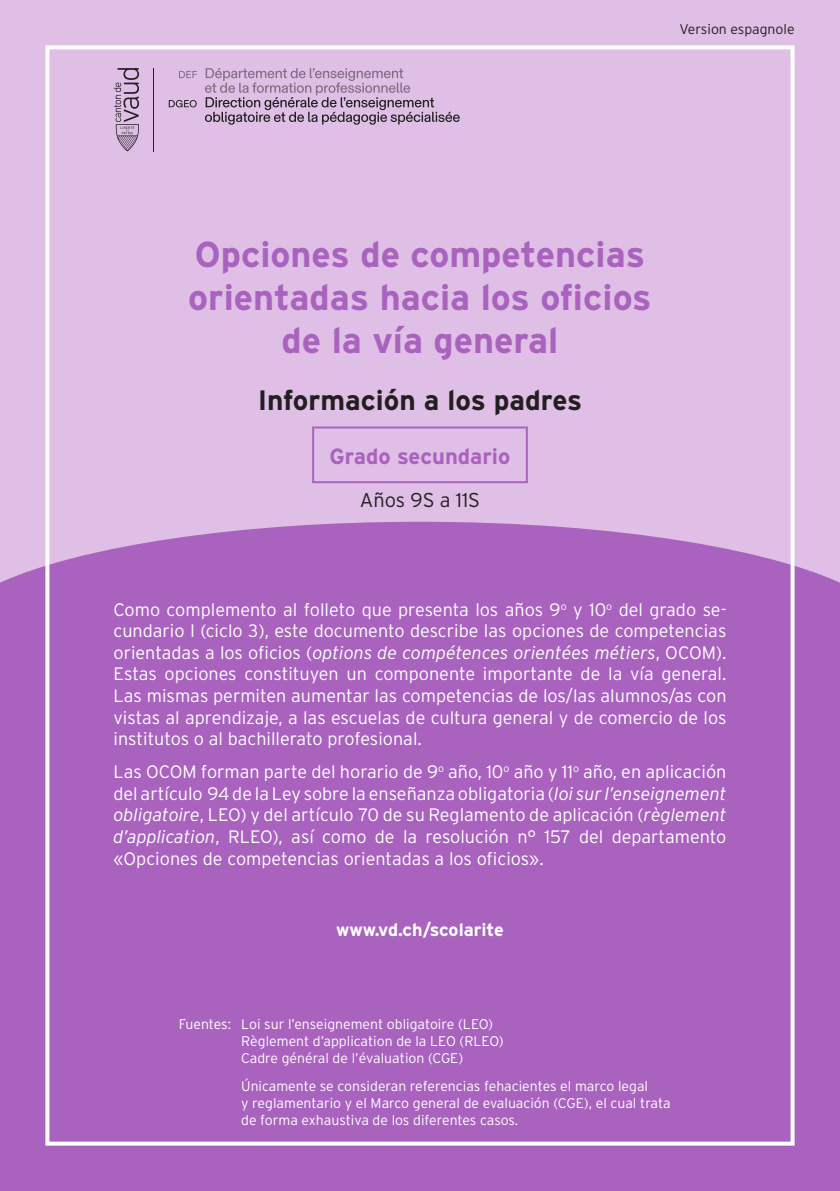
<style>
.page{position:relative;width:840px;height:1191px;background:#fff}
.page>*{position:absolute;margin:0;border:0;box-sizing:border-box;transform-origin:0 0}
.t1{font:700 36px/43.2px "Interstate";color:#a962be;text-align:center}
.t2{font:700 28px "Interstate";color:#231f20}
.t3{font:700 22px "Interstate";color:#a962be}
.t4{font:300 20px "Interstate";color:#231f20}
.t5{font:300 18px/21.6px "Interstate";color:#fff;text-align:justify}
.t6{font:700 18px "Interstate";color:#fff}
.t7{font:300 14px/16.8px "Interstate";color:#fff}
.t8{font:300 14px "Interstate";color:#231f20}
.s1{font-style:italic}
</style>
<div class="page">
<div style="left:0;top:0;width:839px;height:1191px;background:#dfbfe6"></div>
<div style="left:0;top:522px;width:839px;height:669px;background:#a962be"></div>
<div style="left:312px;top:426px;width:215px;height:57px;border:2px solid #a962be"></div>
<div style="left:45px;top:45px;width:749px;height:1100px;border:4px solid #fff"></div>
<hr style="left:153px;top:68px;width:1px;height:83px;background:#231f20">
<svg style="left:169px;top:68px;width:290px;height:57px"></svg>
<svg style="left:113px;top:68px;width:26px;height:83px"></svg>
<p class="t8" style="left:679px;top:21px;width:116px">Version espagnole</p>
<h1 class="t1" style="left:188px;top:232px;width:464px">Opciones de competencias orientadas hacia los oficios de la vía general</h1>
<h2 class="t2" style="left:257px;top:384px;width:326px">Información a los padres</h2>
<p class="t3" style="left:329px;top:443px;width:182px">Grado secundario</p>
<p class="t4" style="left:359px;top:489px;width:122px">Años 9S a 11S</p>
<p class="t5" style="left:113px;top:598px;width:614px">Como complemento al folleto que presenta los años 9<sup>o</sup> y 10<sup>o</sup> del grado se&shy;cundario I (ciclo 3), este documento describe las opciones de competencias orientadas a los oficios (<span class="s1">options de compétences orientées métiers</span>, OCOM).<br>Estas opciones constituyen un componente importante de la vía general.<br>Las mismas permiten aumentar las competencias de los/las alumnos/as con vistas al aprendizaje, a las escuelas de cultura general y de comercio de los institutos o al bachillerato profesional.</p>
<p class="t5" style="left:113px;top:761px;width:614px">Las OCOM forman parte del horario de 9<sup>o</sup> año, 10<sup>o</sup> año y 11<sup>o</sup> año, en aplicación del artículo 94 de la Ley sobre la enseñanza obligatoria (<span class="s1">loi sur l’enseignement obligatoire</span>, LEO) y del artículo 70 de su Reglamento de aplicación (<span class="s1">règlement d’application</span>, RLEO), así como de la resolución n° 157 del departamento «Opciones de competencias orientadas a los oficios».</p>
<p class="t6" style="left:336px;top:919px;width:169px">www.vd.ch/scolarite</p>
<p class="t7" style="left:241px;top:1015px;width:264px;text-indent:-62px">Fuentes: Loi sur l’enseignement obligatoire (LEO)<br>Règlement d’application de la LEO (RLEO)<br>Cadre général de l’évaluation (CGE)</p>
<p class="t7" style="left:241px;top:1077px;width:430px">Únicamente se consideran referencias fehacientes el marco legal<br>y reglamentario y el Marco general de evaluación (CGE), el cual trata de forma exhaustiva de los diferentes casos.</p>
</div>
